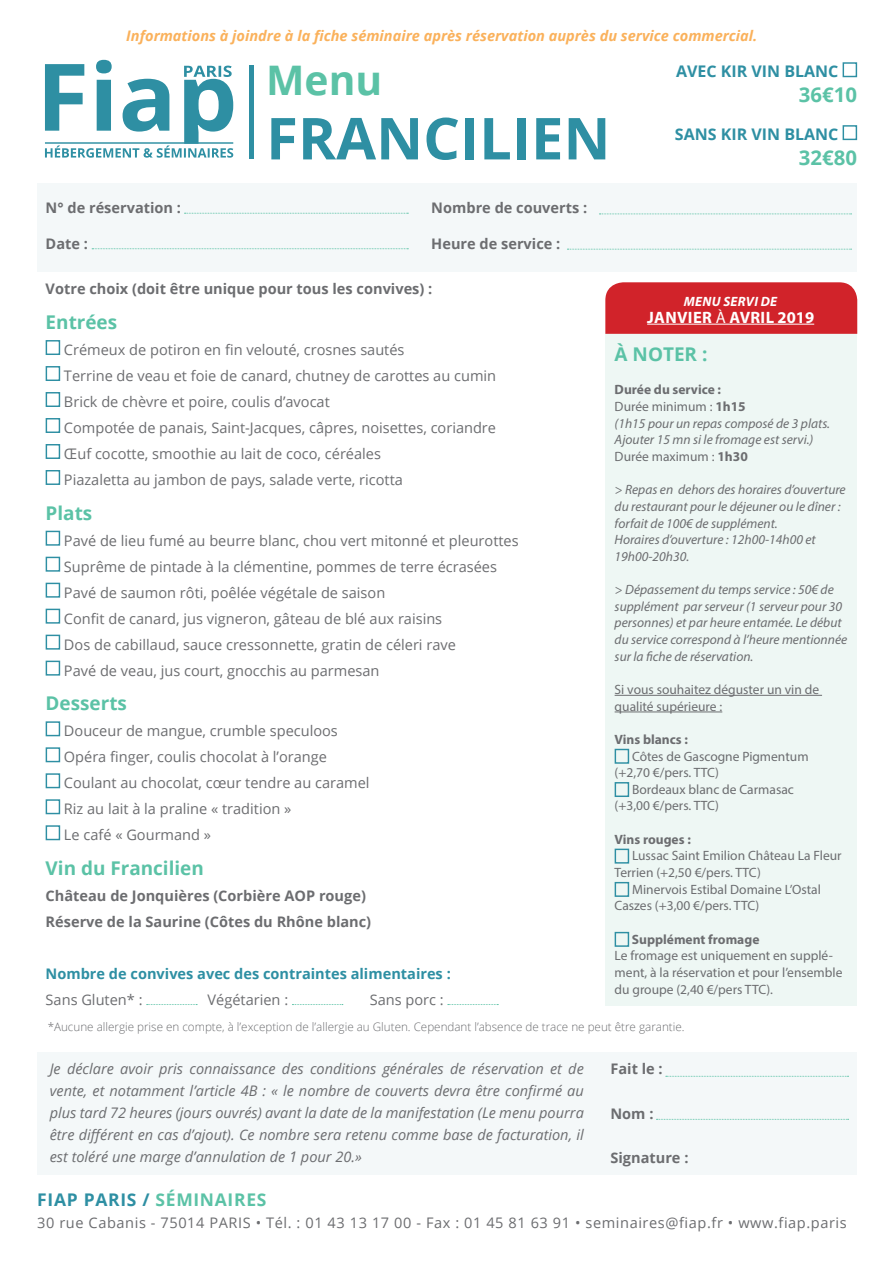
<style>
.page{position:relative;width:893px;height:1263px;background:#fff}
.page>*{position:absolute;margin:0;border:0;box-sizing:border-box;transform-origin:0 0}
.t1{font:700 57.9px "Open Sans";color:#2e8fa3}
.t2{font:700 40.8px "Open Sans";color:#5bc2a6}
.t3{font:700 20.4px "Open Sans";color:#5bc2a6}
.t4{font:700 18.9px "Open Sans";color:#5bc2a6}
.t5{font:700 17.4px "Open Sans";letter-spacing:.04em;color:#2e8fa3}
.t6{font:700 16.5px "Myriad Pro";letter-spacing:.02em;color:#fff}
.t7{font:700 16.05px "Open Sans";color:#2e8fa3}
.t8{font:14.55px/26px "Open Sans";color:#6c6d70}
.t9{font:italic 14.55px/21.9px "Open Sans";color:#6c6d70;text-align:justify}
.t10{font:700 14.55px/26px "Open Sans";color:#6c6d70}
.t11{font:14.55px "Open Sans";letter-spacing:.04em;color:#6c6d70}
.t12{font:italic 700 14.55px "Open Sans";color:#fab15b}
.t13{font:700 14.55px "Open Sans";color:#2e8fa3}
.t14{font:italic 13.5px/16.6px "Myriad Pro";color:#6c6d70}
.t15{font:13.5px/16.6px "Myriad Pro";color:#6c6d70}
.t16{font:700 13.5px "Myriad Pro";color:#6c6d70}
.t17{font:italic 700 13.5px "Myriad Pro";letter-spacing:.02em;color:#fff}
.t18{font:300 11.7px "Open Sans";color:#6c6d70}
.s1{font-weight:400}
.s2{font-weight:700;font-style:normal}
.s3{font-style:normal}
.s4{color:#5bc2a6}
</style>
<div class="page">
<div style="left:37px;top:184px;width:820px;height:88px;background:#f4f8f9"></div>
<div style="left:37px;top:1052px;width:820px;height:123px;background:#f4f8f9"></div>
<div style="left:605px;top:334px;width:252px;height:672px;background:#eef7f4"></div>
<hr style="left:615px;top:695px;width:207px;height:1px;background:#6c6d70">
<hr style="left:615px;top:712px;width:107px;height:1px;background:#6c6d70">
<div style="left:615px;top:749px;width:14px;height:15px;border:1px solid #2e8fa3"></div>
<div style="left:615px;top:782px;width:14px;height:15px;border:1px solid #2e8fa3"></div>
<div style="left:615px;top:849px;width:14px;height:14px;border:1px solid #2e8fa3"></div>
<div style="left:615px;top:882px;width:14px;height:15px;border:1px solid #2e8fa3"></div>
<div style="left:615px;top:932px;width:14px;height:15px;border:1px solid #2e8fa3"></div>
<div style="left:843px;top:62px;width:14px;height:15px;border:1px solid #2e8fa3"></div>
<div style="left:843px;top:125px;width:14px;height:15px;border:1px solid #2e8fa3"></div>
<svg style="left:45px;top:60px;width:188px;height:98px"></svg>
<hr style="left:45px;top:142px;width:188px;height:2px;background:#2e8fa3">
<div style="left:249px;top:65px;width:5px;height:93px;background:#2e8fa3"></div>
<div style="left:46px;top:340px;width:14px;height:15px;border:1px solid #2e8fa3"></div>
<div style="left:46px;top:366px;width:14px;height:15px;border:1px solid #2e8fa3"></div>
<div style="left:46px;top:392px;width:14px;height:15px;border:1px solid #2e8fa3"></div>
<div style="left:46px;top:418px;width:14px;height:15px;border:1px solid #2e8fa3"></div>
<div style="left:46px;top:444px;width:14px;height:15px;border:1px solid #2e8fa3"></div>
<div style="left:46px;top:470px;width:14px;height:15px;border:1px solid #2e8fa3"></div>
<div style="left:46px;top:531px;width:14px;height:15px;border:1px solid #2e8fa3"></div>
<div style="left:46px;top:557px;width:14px;height:15px;border:1px solid #2e8fa3"></div>
<div style="left:46px;top:583px;width:14px;height:15px;border:1px solid #2e8fa3"></div>
<div style="left:46px;top:609px;width:14px;height:15px;border:1px solid #2e8fa3"></div>
<div style="left:46px;top:635px;width:14px;height:15px;border:1px solid #2e8fa3"></div>
<div style="left:46px;top:661px;width:14px;height:15px;border:1px solid #2e8fa3"></div>
<div style="left:46px;top:721px;width:14px;height:15px;border:1px solid #2e8fa3"></div>
<div style="left:46px;top:747px;width:14px;height:15px;border:1px solid #2e8fa3"></div>
<div style="left:46px;top:773px;width:14px;height:15px;border:1px solid #2e8fa3"></div>
<div style="left:46px;top:799px;width:14px;height:15px;border:1px solid #2e8fa3"></div>
<div style="left:46px;top:825px;width:14px;height:15px;border:1px solid #2e8fa3"></div>
<svg style="left:147px;top:1004px;width:50px;height:1px"></svg>
<svg style="left:292px;top:1004px;width:51px;height:1px"></svg>
<svg style="left:448px;top:1004px;width:50px;height:1px"></svg>
<svg style="left:185px;top:213px;width:223px;height:1px"></svg>
<svg style="left:92px;top:248px;width:316px;height:1px"></svg>
<svg style="left:599px;top:214px;width:253px;height:1px"></svg>
<svg style="left:567px;top:249px;width:285px;height:1px"></svg>
<svg style="left:666px;top:1076px;width:183px;height:1px"></svg>
<svg style="left:656px;top:1119px;width:193px;height:1px"></svg>
<div style="left:605px;top:282px;width:252px;height:52px;background:#d1232a"></div>
<hr style="left:647px;top:324px;width:167px;height:1px;background:#fff">
<p class="t12" style="left:126px;top:25px;width:633px">Informations à joindre à la fiche séminaire après réservation auprès du service commercial.</p>
<h2 class="t2" style="left:266px;top:52px;width:118px">Menu</h2>
<h1 class="t1" style="left:266px;top:98px;width:346px">FRANCILIEN</h1>
<p class="t7" style="left:676px;top:60px;width:164px">AVEC KIR VIN BLANC</p>
<h3 class="t3" style="left:799px;top:80px;width:60px">36€10</h3>
<p class="t7" style="left:675px;top:123px;width:165px">SANS KIR VIN BLANC</p>
<h3 class="t3" style="left:799px;top:143px;width:60px">32€80</h3>
<p class="t10" style="left:46px;top:195px;width:137px">N° de réservation :</p>
<p class="t10" style="left:46px;top:230px;width:44px">Date :</p>
<p class="t10" style="left:431px;top:195px;width:157px">Nombre de couverts :</p>
<p class="t10" style="left:431px;top:231px;width:131px">Heure de service :</p>
<p class="t10" style="left:46px;top:276px;width:388px">Votre choix (doit être unique pour tous les convives) :</p>
<p class="t4" style="left:46px;top:309px;width:73px">Entrées</p>
<p class="t8" style="left:64px;top:336px;width:434px">Crémeux de potiron en fin velouté, crosnes sautés<br>Terrine de veau et foie de canard, chutney de carottes au cumin Brick de chèvre et poire, coulis d’avocat<br>Compotée de panais, Saint-Jacques, câpres, noisettes, coriandre Œuf cocotte, smoothie au lait de coco, céréales<br>Piazaletta au jambon de pays, salade verte, ricotta</p>
<p class="t4" style="left:46px;top:499px;width:48px">Plats</p>
<p class="t8" style="left:64px;top:527px;width:456px">Pavé de lieu fumé au beurre blanc, chou vert mitonné et pleurottes Suprême de pintade à la clémentine, pommes de terre écrasées Pavé de saumon rôti, poêlée végétale de saison<br>Confit de canard, jus vigneron, gâteau de blé aux raisins<br>Dos de cabillaud, sauce cressonnette, gratin de céleri rave<br>Pavé de veau, jus court, gnocchis au parmesan</p>
<p class="t4" style="left:46px;top:690px;width:83px">Desserts</p>
<p class="t8" style="left:64px;top:718px;width:307px">Douceur de mangue, crumble speculoos Opéra finger, coulis chocolat à l’orange Coulant au chocolat, cœur tendre au caramel Riz au lait à la praline « tradition »<br>Le café « Gourmand »</p>
<p class="t4" style="left:46px;top:855px;width:160px">Vin du Francilien</p>
<p class="t10" style="left:46px;top:882px;width:327px">Château de Jonquières (Corbière AOP rouge)<br>Réserve de la Saurine (Côtes du Rhône blanc)</p>
<p class="t13" style="left:46px;top:963px;width:407px">Nombre de convives avec des contraintes alimentaires :</p>
<p class="t8" style="left:46px;top:986px;width:98px">Sans Gluten* :</p>
<p class="t8" style="left:208px;top:986px;width:82px">Végétarien :</p>
<p class="t8" style="left:370px;top:986px;width:75px">Sans porc :</p>
<p class="t17" style="left:684px;top:293px;width:95px">MENU SERVI DE</p>
<p class="t6" style="left:647px;top:306px;width:169px">JANVIER <span class="s1">À</span> AVRIL 2019</p>
<p class="t4" style="left:615px;top:341px;width:94px">À NOTER :</p>
<p class="t14" style="left:615px;top:381px;width:217px"><span class="s2">Durée du service :<br></span><span class="s3">Durée minimum :</span> <span class="s2">1h15<br></span>(1h15 pour un repas composé de 3 plats.<br>Ajouter 15 mn si le fromage est servi.)<br><span class="s3">Durée maximum :</span> <span class="s2">1h30</span></p>
<p class="t14" style="left:615px;top:481px;width:233px">&gt; Repas en dehors des horaires d’ouverture du restaurant pour le déjeuner ou le dîner : forfait de 100€ de supplément.<br>Horaires d’ouverture : 12h00-14h00 et 19h00-20h30.</p>
<p class="t14" style="left:615px;top:581px;width:234px">&gt; Dépassement du temps service : 50€ de supplément par serveur (1 serveur pour 30 personnes) et par heure entamée. Le début du service correspond à l’heure mentionnée sur la fiche de réservation.</p>
<p class="t15" style="left:615px;top:681px;width:206px">Si vous souhaitez déguster un vin de qualité supérieure :</p>
<p class="t16" style="left:615px;top:731px;width:75px">Vins blancs :</p>
<p class="t15" style="left:615px;top:747px;width:195px;text-indent:17px">Côtes de Gascogne Pigmentum (+2,70 €/pers. TTC)</p>
<p class="t15" style="left:615px;top:781px;width:181px;text-indent:17px">Bordeaux blanc de Carmasac (+3,00 €/pers. TTC)</p>
<p class="t16" style="left:615px;top:830px;width:78px">Vins rouges :</p>
<p class="t15" style="left:632px;top:847px;width:211px">Lussac Saint Emilion Château La Fleur</p>
<p class="t15" style="left:615px;top:864px;width:148px">Terrien (+2,50 €/pers. TTC)</p>
<p class="t15" style="left:632px;top:881px;width:190px">Minervois Estibal Domaine L’Ostal</p>
<p class="t15" style="left:615px;top:897px;width:146px">Caszes (+3,00 €/pers. TTC)</p>
<p class="t16" style="left:632px;top:930px;width:129px">Supplément fromage</p>
<p class="t15" style="left:615px;top:947px;width:229px">Le fromage est uniquement en supplé&shy;ment, à la réservation et pour l’ensemble du groupe (2,40 €/pers TTC).</p>
<p class="t18" style="left:48px;top:1019px;width:638px">*Aucune allergie prise en compte, à l’exception de l’allergie au Gluten. Cependant l’absence de trace ne peut être garantie.</p>
<p class="t9" style="left:50px;top:1058px;width:536px">Je déclare avoir pris connaissance des conditions générales de réservation et de vente, et notamment l’article 4B : « le nombre de couverts devra être confirmé au plus tard 72 heures (jours ouvrés) avant la date de la manifestation (Le menu pourra être différent en cas d’ajout). Ce nombre sera retenu comme base de facturation, il est toléré une marge d’annulation de 1 pour 20.»</p>
<p class="t10" style="left:610px;top:1056px;width:54px">Fait le :</p>
<p class="t10" style="left:610px;top:1100px;width:45px">Nom :</p>
<p class="t10" style="left:610px;top:1144px;width:80px">Signature :</p>
<p class="t5" style="left:37px;top:1187px;width:231px">FIAP PARIS / <span class="s4">SÉMINAIRES</span></p>
<p class="t11" style="left:37px;top:1212px;width:811px">30 rue Cabanis - 75014 PARIS • Tél. : 01 43 13 17 00 - Fax : 01 45 81 63 91 • seminaires@fiap.fr • www.fiap.paris</p>
</div>
